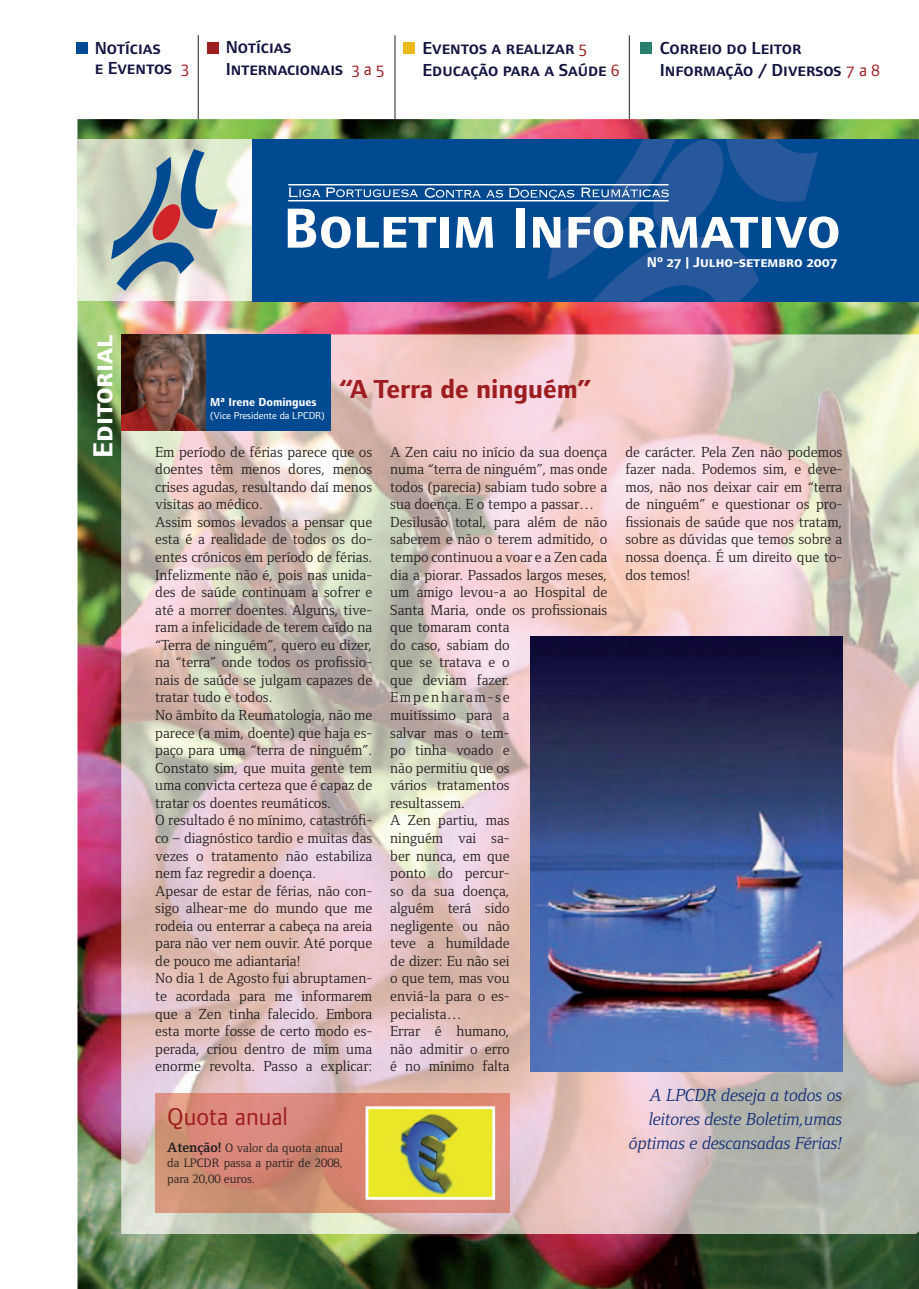
<style>
.page{position:relative;width:919px;height:1289px;background:#fff}
.page>*{position:absolute;margin:0;border:0;box-sizing:border-box;transform-origin:0 0}
.t1{font:58.5px "Foundry Form Sans Bold SC";color:#fff}
.t2{font:28.5px "Foundry Form Sans Bold SC";color:#fff}
.t3{font:700 27px "Foundry Form Sans";color:#9d1d20}
.t4{font:25.2px "Foundry Form Sans";color:#9d1d20}
.t5{font:18px/21.6px "Foundry Form Sans Demi SC";color:#131541}
.t6{font:18px/24px "Foundry Form Serif Italic OSF";color:#122d77;text-align:right}
.t7{font:15px/17.5px "Foundry Form Serif";color:#231f20}
.t8{font:14.7px "Foundry Form Sans Bold SC";color:#fff}
.t9{font:12.6px/15.5px "Foundry Form Serif";color:#231f20;text-align:justify}
.t10{font:700 12px "Foundry Form Sans";color:#fff}
.t11{font:10.5px "Foundry Form Sans";color:#fff}
.s1{font-family:"Foundry Form Sans Book OSF";color:#9d1d20}
.s2{font-weight:700;font-size:13.95px}
</style>
<div class="page">
<img style="left:77px;top:119px;width:841px;height:1169px">
<img style="left:77px;top:139px;width:175px;height:162px">
<div style="left:252px;top:139px;width:666px;height:162px;background:#014990"></div>
<svg style="left:289px;top:187px;width:129px;height:10px"></svg>
<svg style="left:424px;top:139px;width:394px;height:162px"></svg>
<hr style="left:288px;top:184px;width:380px;height:1px;background:#fff">
<hr style="left:288px;top:200px;width:380px;height:1px;background:#fff">
<svg style="left:111px;top:149px;width:106px;height:142px;background:#98a7ad"></svg>
<hr style="left:198px;top:35px;width:1px;height:84px;background:#231f20">
<hr style="left:395px;top:35px;width:1px;height:84px;background:#231f20">
<div style="left:77px;top:42px;width:11px;height:11px;background:#014990"></div>
<div style="left:207px;top:42px;width:11px;height:11px;background:#9d1d20"></div>
<img style="left:121px;top:335px;width:697px;height:792px">
<img style="left:818px;top:335px;width:100px;height:898px">
<img style="left:121px;top:1127px;width:50px;height:106px">
<img style="left:471px;top:1127px;width:348px;height:106px">
<img style="left:171px;top:1212px;width:300px;height:21px">
<div style="left:187px;top:335px;width:144px;height:96px;background:#014990"></div>
<div style="left:403px;top:43px;width:11px;height:11px;background:#eaba1e"></div>
<img style="left:121px;top:335px;width:84px;height:96px">
<hr style="left:629px;top:35px;width:1px;height:84px;background:#231f20">
<div style="left:640px;top:43px;width:11px;height:11px;background:#2b7f6f"></div>
<img style="left:155px;top:1093px;width:354px;height:119px">
<img style="left:369px;top:1110px;width:122px;height:85px">
<div style="left:365px;top:1106px;width:130px;height:93px;border:3px solid #fff"></div>
<img style="left:531px;top:636px;width:311px;height:435px">
<p class="t5" style="left:95px;top:38px;width:96px;line-height:19.5px">Notícias<br>e Eventos <span class="s1">3</span></p>
<p class="t5" style="left:226px;top:36px;width:160px">Notícias<br>Internacionais <span class="s1">3 a 5</span></p>
<p class="t5" style="left:422px;top:37px;width:198px">Eventos a realizar <span class="s1">5<br></span>Educação para a Saúde <span class="s1">6</span></p>
<p class="t5" style="left:659px;top:37px;width:221px">Correio do Leitor<br>Informação / Diversos <span class="s1">7 a 8</span></p>
<h1 class="t1" style="left:283px;top:193px;width:558px">Boletim Informativo</h1>
<h2 class="t2" style="left:86px;top:457px;width:124px;rotate:-90deg">Editorial</h2>
<p class="t10" style="left:210px;top:397px;width:108px">Mª Irene Domingues</p>
<p class="t11" style="left:210px;top:411px;width:116px">(Vice Presidente da LPCDR)</p>
<h3 class="t3" style="left:339px;top:378px;width:253px">“A Terra de ninguém”</h3>
<p class="t8" style="left:647px;top:253px;width:192px">Nº 27 | Julho-setembro 2007</p>
<p class="t7" style="left:155px;top:444px;width:218px">Em período de férias parece que os doentes têm menos dores, menos crises agudas, resultando daí menos visitas ao médico.<br>Assim somos levados a pensar que esta é a realidade de todos os do&shy;entes crónicos em período de férias.<br>Infelizmente não é, pois nas unida&shy;des de saúde continuam a sofrer e até a morrer doentes. Alguns, tive&shy;ram a infelicidade de terem caído na “Terra de ninguém”, quero eu dizer, na “terra” onde todos os profissio&shy;nais de saúde se julgam capazes de tratar tudo e todos.<br>No âmbito da Reumatologia, não me parece (a mim, doente) que haja es&shy;paço para uma “terra de ninguém”.<br>Constato sim, que muita gente tem uma convicta certeza que é capaz de tratar os doentes reumáticos.<br>O resultado é no mínimo, catastrófi&shy;co – diagnóstico tardio e muitas das vezes o tratamento não estabiliza nem faz regredir a doença.<br>Apesar de estar de férias, não con&shy;sigo alhear-me do mundo que me rodeia ou enterrar a cabeça na areia para não ver nem ouvir. Até porque de pouco me adiantaria!<br>No dia 1 de Agosto fui abruptamen&shy;te acordada para me informarem que a Zen tinha falecido. Embora esta morte fosse de certo modo es&shy;perada, criou dentro de mim uma enorme revolta. Passo a explicar:</p>
<p class="t7" style="left:390px;top:444px;width:218px">A Zen caiu no início da sua doença numa “terra de ninguém”, mas onde todos (parecia) sabiam tudo sobre a sua doença. E o tempo a passar…<br>Desilusão total, para além de não saberem e não o terem admitido, o tempo continuou a voar e a Zen cada dia a piorar. Passados largos meses, um amigo levou-a ao Hospital de<br>Santa Maria, onde os profissionais que tomaram conta<br>do caso, sabiam do<br>que se tratava e o<br>que deviam fazer.<br>Empenharam-se<br>muitíssimo para a<br>salvar mas o tem-<br>po tinha voado e<br>não permitiu que os<br>vários tratamentos<br>resultassem.<br>A Zen partiu, mas<br>ninguém vai sa-<br>ber nunca, em que<br>ponto do percur-<br>so da sua doença,<br>alguém terá sido<br>negligente ou não<br>teve a humildade<br>de dizer: Eu não sei<br>o que tem, mas vou<br>enviá-la para o es-<br>pecialista…<br>Errar é humano,<br>não admitir o erro<br>é no mínimo falta</p>
<p class="t7" style="left:625px;top:444px;width:218px;text-align:justify">de carácter. Pela Zen não podemos fazer nada. Podemos sim, e deve&shy;mos, não nos deixar cair em “terra de ninguém” e questionar os pro&shy;fissionais de saúde que nos tratam, sobre as dúvidas que temos sobre a nossa doença. É um direito que to&shy;dos temos!</p>
<h3 class="t4" style="left:167px;top:1106px;width:122px">Quota anual</h3>
<p class="t9" style="left:167px;top:1141px;width:177px"><span class="s2">Atenção!</span> O valor da quota anual da LPCDR passa a partir de 2008, para 20,00 euros.</p>
<p class="t6" style="left:629px;top:1083px;width:214px">A LPCDR deseja a todos os leitores deste Boletim,umas óptimas e descansadas Férias!</p>
</div>
